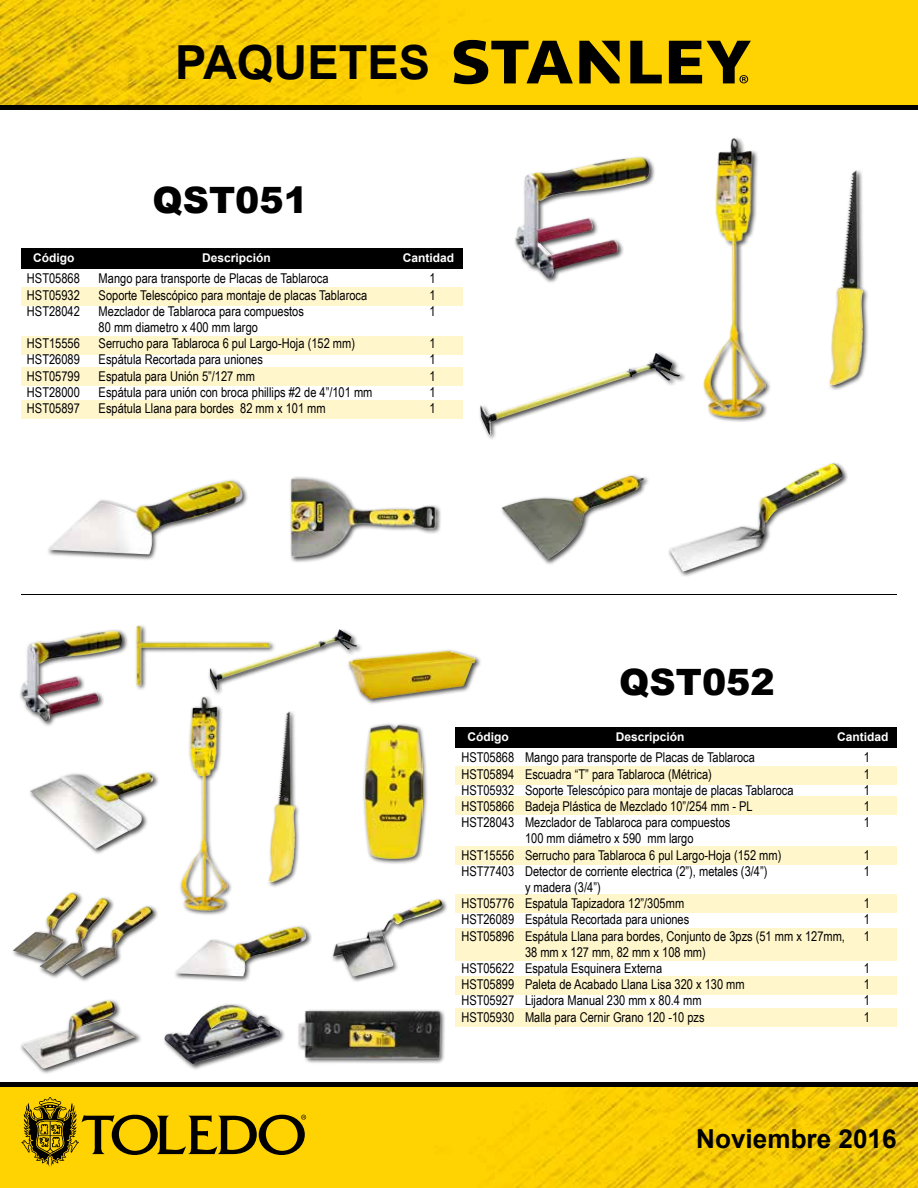
<style>
.page{position:relative;width:918px;height:1188px;background:#fff}
.page>*{position:absolute;margin:0;border:0;box-sizing:border-box;transform-origin:0 0}
.t1{font:700 46.95px "Arial";color:#000}
.t2{font:900 36.3px "Arial";color:#000}
.t3{font:700 26.1px "Arial";color:#000}
.t4{font:13.5px/16.2px "Arial Narrow";color:#000;text-align:justify}
.t5{font:700 12px "Arial";color:#fff}
</style>
<div class="page">
<img style="left:0;top:0;width:918px;height:105px">
<img style="left:0;top:1086px;width:918px;height:102px">
<hr style="left:0;top:105px;width:918px;height:4px;background:#000">
<hr style="left:0;top:1082px;width:918px;height:4px;background:#000">
<svg style="left:21px;top:1097px;width:285px;height:70px;background:#c3a001"></svg>
<svg style="left:579px;top:41px;width:41px;height:42px;background:#584900"></svg>
<svg style="left:630px;top:41px;width:32px;height:42px"></svg>
<svg style="left:454px;top:40px;width:119px;height:44px;background:#7c6600"></svg>
<svg style="left:669px;top:41px;width:82px;height:42px;background:#796300"></svg>
<div style="left:456px;top:1009px;width:441px;height:18px;background:#fff6cc"></div>
<div style="left:21px;top:288px;width:441px;height:18px;background:#fff6cc"></div>
<div style="left:21px;top:336px;width:441px;height:18px;background:#fff6cc"></div>
<div style="left:21px;top:367px;width:441px;height:18px;background:#fff6cc"></div>
<div style="left:21px;top:400px;width:441px;height:18px;background:#fff6cc"></div>
<div style="left:21px;top:248px;width:441px;height:21px;background:#000"></div>
<div style="left:456px;top:767px;width:441px;height:18px;background:#fff6cc"></div>
<div style="left:456px;top:797px;width:441px;height:18px;background:#fff6cc"></div>
<div style="left:456px;top:846px;width:441px;height:19px;background:#fff6cc"></div>
<div style="left:456px;top:895px;width:441px;height:18px;background:#fff6cc"></div>
<div style="left:456px;top:976px;width:441px;height:18px;background:#fff6cc"></div>
<div style="left:456px;top:928px;width:441px;height:33px;background:#fff6cc"></div>
<div style="left:456px;top:727px;width:441px;height:21px;background:#000"></div>
<hr style="left:21px;top:594px;width:876px;height:1px;background:#000">
<div style="left:513px;top:155px;width:143px;height:129px;background:#000;opacity:.75"></div>
<img style="left:515px;top:157px;width:134px;height:121px">
<div style="left:19px;top:629px;width:109px;height:99px;background:#000;opacity:.75"></div>
<img style="left:21px;top:631px;width:101px;height:90px">
<img style="left:480px;top:353px;width:200px;height:82px">
<div style="left:703px;top:136px;width:68px;height:287px;background:#000;opacity:.75"></div>
<img style="left:703px;top:138px;width:62px;height:280px">
<div style="left:179px;top:695px;width:54px;height:221px;background:#000;opacity:.75"></div>
<img style="left:180px;top:696px;width:48px;height:214px">
<div style="left:829px;top:169px;width:40px;height:222px;background:#000;opacity:.75"></div>
<img style="left:831px;top:170px;width:31px;height:214px">
<div style="left:267px;top:710px;width:34px;height:178px;background:#000;opacity:.75"></div>
<img style="left:269px;top:712px;width:26px;height:169px">
<div style="left:46px;top:479px;width:203px;height:82px;background:#000;opacity:.75"></div>
<img style="left:48px;top:481px;width:195px;height:73px">
<div style="left:290px;top:476px;width:152px;height:87px;background:#000;opacity:.75"></div>
<img style="left:291px;top:477px;width:146px;height:81px">
<div style="left:500px;top:474px;width:150px;height:92px;background:#000;opacity:.75"></div>
<img style="left:502px;top:476px;width:142px;height:84px">
<div style="left:667px;top:461px;width:182px;height:117px;background:#000;opacity:.75"></div>
<img style="left:669px;top:463px;width:174px;height:109px">
<div style="left:135px;top:623px;width:141px;height:68px;background:#000;opacity:.75"></div>
<img style="left:136px;top:624px;width:137px;height:64px">
<div style="left:347px;top:649px;width:135px;height:57px;background:#000;opacity:.75"></div>
<img style="left:349px;top:651px;width:127px;height:48px">
<div style="left:362px;top:722px;width:66px;height:143px;background:#000;opacity:.75"></div>
<img style="left:364px;top:724px;width:58px;height:135px">
<div style="left:28px;top:771px;width:131px;height:84px;background:#000;opacity:.75"></div>
<img style="left:30px;top:772px;width:123px;height:77px">
<div style="left:173px;top:925px;width:140px;height:58px;background:#000;opacity:.75"></div>
<img style="left:175px;top:927px;width:131px;height:49px">
<div style="left:11px;top:891px;width:148px;height:92px;background:#000;opacity:.75"></div>
<img style="left:13px;top:893px;width:122px;height:83px">
<div style="left:331px;top:897px;width:118px;height:86px;background:#000;opacity:.75"></div>
<img style="left:333px;top:899px;width:109px;height:77px">
<div style="left:19px;top:999px;width:123px;height:76px;background:#000;opacity:.75"></div>
<img style="left:21px;top:1001px;width:115px;height:68px">
<div style="left:162px;top:1003px;width:124px;height:67px;background:#000;opacity:.75"></div>
<img style="left:164px;top:1005px;width:116px;height:59px">
<div style="left:296px;top:1009px;width:150px;height:56px;background:#000;opacity:.75"></div>
<img style="left:297px;top:1011px;width:144px;height:47px">
<div style="left:208px;top:627px;width:156px;height:69px;background:#000;opacity:.75"></div>
<img style="left:210px;top:629px;width:147px;height:61px">
<h1 class="t1" style="left:175px;top:31px;width:256px">PAQUETES</h1>
<h2 class="t2" style="left:153px;top:174px;width:157px">QST051</h2>
<p class="t5" style="left:33px;top:250px;width:43px">Código</p>
<p class="t5" style="left:202px;top:250px;width:70px">Descripción</p>
<p class="t5" style="left:403px;top:250px;width:53px">Cantidad</p>
<p class="t4" style="left:27px;top:270px;width:54px">HST05868<br>HST05932<br>HST28042</p>
<p class="t4" style="left:27px;top:335px;width:54px">HST15556<br>HST26089<br>HST05799<br>HST28000<br>HST05897</p>
<p class="t4" style="left:99px;top:270px;width:275px;text-align:left">Mango para transporte de Placas de Tablaroca<br>Soporte Telescópico para montaje de placas Tablaroca Mezclador de Tablaroca para compuestos<br>80 mm diametro x 400 mm largo<br>Serrucho para Tablaroca 6 pul Largo-Hoja (152 mm)<br>Espátula Recortada para uniones<br>Espatula para Unión 5”/127 mm<br>Espátula para unión con broca phillips #2 de 4”/101 mm Espátula Llana para bordes 82 mm x 101 mm</p>
<p class="t4" style="left:430px;top:270px;width:8px">1<br>1<br>1</p>
<p class="t4" style="left:430px;top:335px;width:8px">1<br>1<br>1<br>1<br>1</p>
<h2 class="t2" style="left:619px;top:656px;width:157px">QST052</h2>
<p class="t5" style="left:468px;top:729px;width:43px">Código</p>
<p class="t5" style="left:616px;top:729px;width:70px">Descripción</p>
<p class="t5" style="left:837px;top:729px;width:53px">Cantidad</p>
<p class="t4" style="left:461px;top:749px;width:54px">HST05868<br>HST05894<br>HST05932<br>HST05866<br>HST28043</p>
<p class="t4" style="left:461px;top:846px;width:54px">HST15556<br>HST77403</p>
<p class="t4" style="left:461px;top:895px;width:54px">HST05776<br>HST26089<br>HST05896</p>
<p class="t4" style="left:461px;top:960px;width:54px">HST05622<br>HST05899<br>HST05927<br>HST05930</p>
<p class="t4" style="left:525px;top:749px;width:321px;text-align:left">Mango para transporte de Placas de Tablaroca<br>Escuadra “T” para Tablaroca (Métrica)<br>Soporte Telescópico para montaje de placas Tablaroca<br>Badeja Plástica de Mezclado 10”/254 mm - PL<br>Mezclador de Tablaroca para compuestos<br>100 mm diámetro x 590 mm largo<br>Serrucho para Tablaroca 6 pul Largo-Hoja (152 mm)<br>Detector de corriente electrica (2”), metales (3/4”)<br>y madera (3/4”)<br>Espatula Tapizadora 12”/305mm<br>Espátula Recortada para uniones<br>Espátula Llana para bordes, Conjunto de 3pzs (51 mm x 127mm, 38 mm x 127 mm, 82 mm x 108 mm)<br>Espatula Esquinera Externa<br>Paleta de Acabado Llana Lisa 320 x 130 mm<br>Lijadora Manual 230 mm x 80.4 mm<br>Malla para Cernir Grano 120 -10 pzs</p>
<p class="t4" style="left:864px;top:749px;width:8px">1<br>1<br>1<br>1<br>1</p>
<p class="t4" style="left:864px;top:846px;width:8px">1<br>1</p>
<p class="t4" style="left:864px;top:895px;width:8px">1<br>1<br>1</p>
<p class="t4" style="left:864px;top:960px;width:8px">1<br>1<br>1<br>1</p>
<h3 class="t3" style="left:696px;top:1121px;width:202px">Noviembre 2016</h3>
</div>
